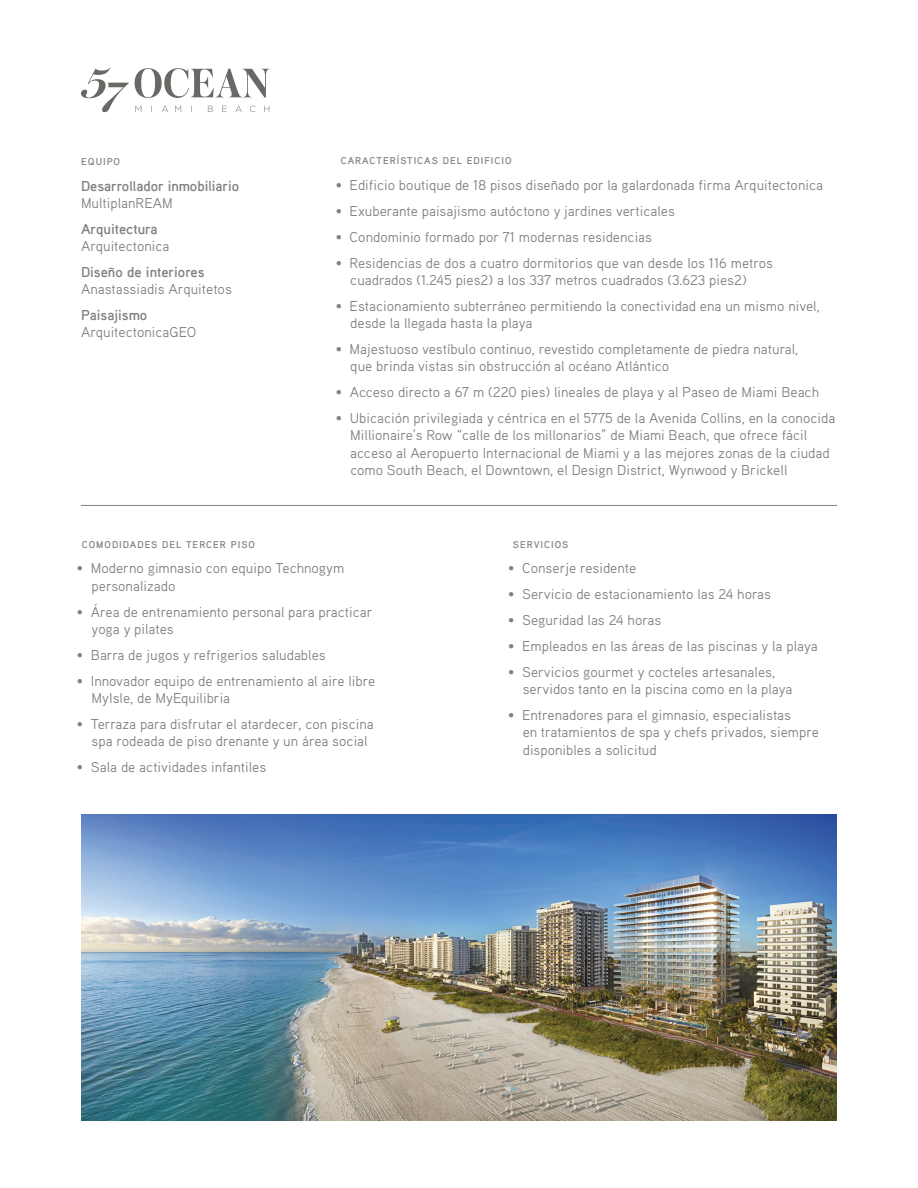
<style>
.page{position:relative;width:918px;height:1188px;background:#fff}
.page>*{position:absolute;margin:0;border:0;box-sizing:border-box;transform-origin:0 0}
.t1{font:14.25px/17.2px "Aaux Pro";color:#808285}
.t2{font:700 14.25px "Aaux Pro";color:#808285}
.t3{font:700 9.75px "Aaux Pro";letter-spacing:.1em;color:#808285}
</style>
<div class="page">
<svg style="left:81px;top:67px;width:189px;height:45px"></svg>
<img style="left:81px;top:814px;width:756px;height:306px">
<hr style="left:81px;top:505px;width:756px;height:1px;background:#808285">
<p class="t3" style="left:81px;top:155px;width:41px">EQUIPO</p>
<p class="t2" style="left:81px;top:177px;width:160px">Desarrollador inmobiliario</p>
<p class="t1" style="left:81px;top:194px;width:93px">MultiplanREAM</p>
<p class="t2" style="left:81px;top:220px;width:78px">Arquitectura</p>
<p class="t1" style="left:81px;top:237px;width:90px">Arquitectonica</p>
<p class="t2" style="left:81px;top:263px;width:125px">Diseño de interiores</p>
<p class="t1" style="left:81px;top:280px;width:152px">Anastassiadis Arquitetos</p>
<p class="t2" style="left:81px;top:306px;width:68px">Paisajismo</p>
<p class="t1" style="left:81px;top:323px;width:117px">ArquitectonicaGEO</p>
<p class="t3" style="left:341px;top:155px;width:172px">CARACTERÍSTICAS DEL EDIFICIO</p>
<p class="t1" style="left:336px;top:176px;width:489px">• Edificio boutique de 18 pisos diseñado por la galardonada firma Arquitectonica</p>
<p class="t1" style="left:336px;top:202px;width:341px">• Exuberante paisajismo autóctono y jardines verticales</p>
<p class="t1" style="left:336px;top:228px;width:318px">• Condominio formado por 71 modernas residencias</p>
<p class="t1" style="left:350px;top:254px;width:424px;text-indent:-15px">• Residencias de dos a cuatro dormitorios que van desde los 116 metros cuadrados (1.245 pies2) a los 337 metros cuadrados (3.623 pies2)</p>
<p class="t1" style="left:350px;top:297px;width:471px;text-indent:-15px">• Estacionamiento subterráneo permitiendo la conectividad ena un mismo nivel, desde la llegada hasta la playa</p>
<p class="t1" style="left:350px;top:340px;width:450px;text-indent:-15px">• Majestuoso vestíbulo continuo, revestido completamente de piedra natural, que brinda vistas sin obstrucción al océano Atlántico</p>
<p class="t1" style="left:336px;top:383px;width:485px">• Acceso directo a 67 m (220 pies) lineales de playa y al Paseo de Miami Beach</p>
<p class="t1" style="left:350px;top:409px;width:486px;text-indent:-15px">• Ubicación privilegiada y céntrica en el 5775 de la Avenida Collins, en la conocida Millionaire’s Row “calle de los millonarios” de Miami Beach, que ofrece fácil acceso al Aeropuerto Internacional de Miami y a las mejores zonas de la ciudad como South Beach, el Downtown, el Design District, Wynwood y Brickell</p>
<p class="t3" style="left:82px;top:538px;width:175px">COMODIDADES DEL TERCER PISO</p>
<p class="t1" style="left:92px;top:559px;width:254px;text-indent:-15px">• Moderno gimnasio con equipo Technogym personalizado</p>
<p class="t1" style="left:92px;top:603px;width:283px;text-indent:-15px">• Área de entrenamiento personal para practicar yoga y pilates</p>
<p class="t1" style="left:77px;top:646px;width:250px">• Barra de jugos y refrigerios saludables</p>
<p class="t1" style="left:92px;top:672px;width:285px;text-indent:-15px">• Innovador equipo de entrenamiento al aire libre<br>MyIsle, de MyEquilibria</p>
<p class="t1" style="left:77px;top:715px;width:298px;text-align:center">• Terraza para disfrutar el atardecer, con piscina spa rodeada de piso drenante y un área social</p>
<p class="t1" style="left:77px;top:758px;width:191px">• Sala de actividades infantiles</p>
<p class="t3" style="left:513px;top:538px;width:57px">SERVICIOS</p>
<p class="t1" style="left:508px;top:559px;width:130px">• Conserje residente</p>
<p class="t1" style="left:508px;top:585px;width:264px">• Servicio de estacionamiento las 24 horas</p>
<p class="t1" style="left:508px;top:611px;width:155px">• Seguridad las 24 horas</p>
<p class="t1" style="left:508px;top:637px;width:311px">• Empleados en las áreas de las piscinas y la playa</p>
<p class="t1" style="left:523px;top:663px;width:271px;text-indent:-15px">• Servicios gourmet y cocteles artesanales, servidos tanto en la piscina como en la playa</p>
<p class="t1" style="left:523px;top:706px;width:298px;text-indent:-15px">• Entrenadores para el gimnasio, especialistas<br>en tratamientos de spa y chefs privados, siempre disponibles a solicitud</p>
</div>
